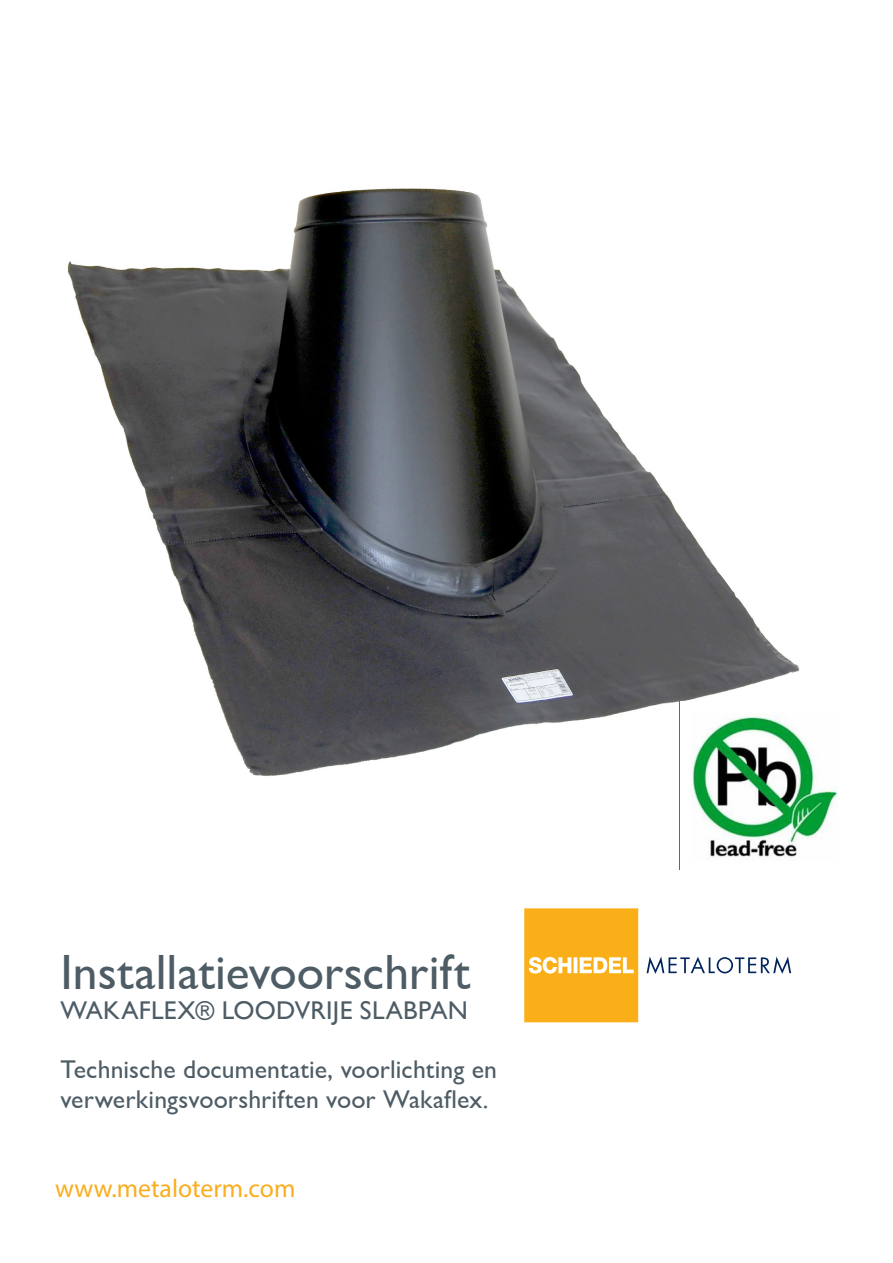
<style>
.page{position:relative;width:893px;height:1263px;background:#fff}
.page>*{position:absolute;margin:0;border:0;box-sizing:border-box;transform-origin:0 0}
.t1{font:49.5px "Gill Sans Alt One WGL";color:#4d5c65}
.t2{font:25.65px/30px "Gill Sans Alt One WGL";letter-spacing:.005em;color:#4d5c65}
.t3{font:25.65px "Myriad Pro";color:#faad1d}
</style>
<div class="page">
<img style="left:67px;top:188px;width:733px;height:682px">
<img style="left:680px;top:702px;width:158px;height:168px">
<svg style="left:524px;top:908px;width:268px;height:114px"></svg>
<p class="t1" style="left:60px;top:938px;width:411px">Installatievoorschrift</p>
<p class="t2" style="left:60px;top:995px;width:409px">WAKAFLEX® LOODVRIJE SLABPAN</p>
<p class="t2" style="left:60px;top:1054px;width:438px">Technische documentatie, voorlichting en verwerkingsvoorshriften voor Wakaflex.</p>
<p class="t3" style="left:55px;top:1173px;width:242px">www.metaloterm.com</p>
</div>
